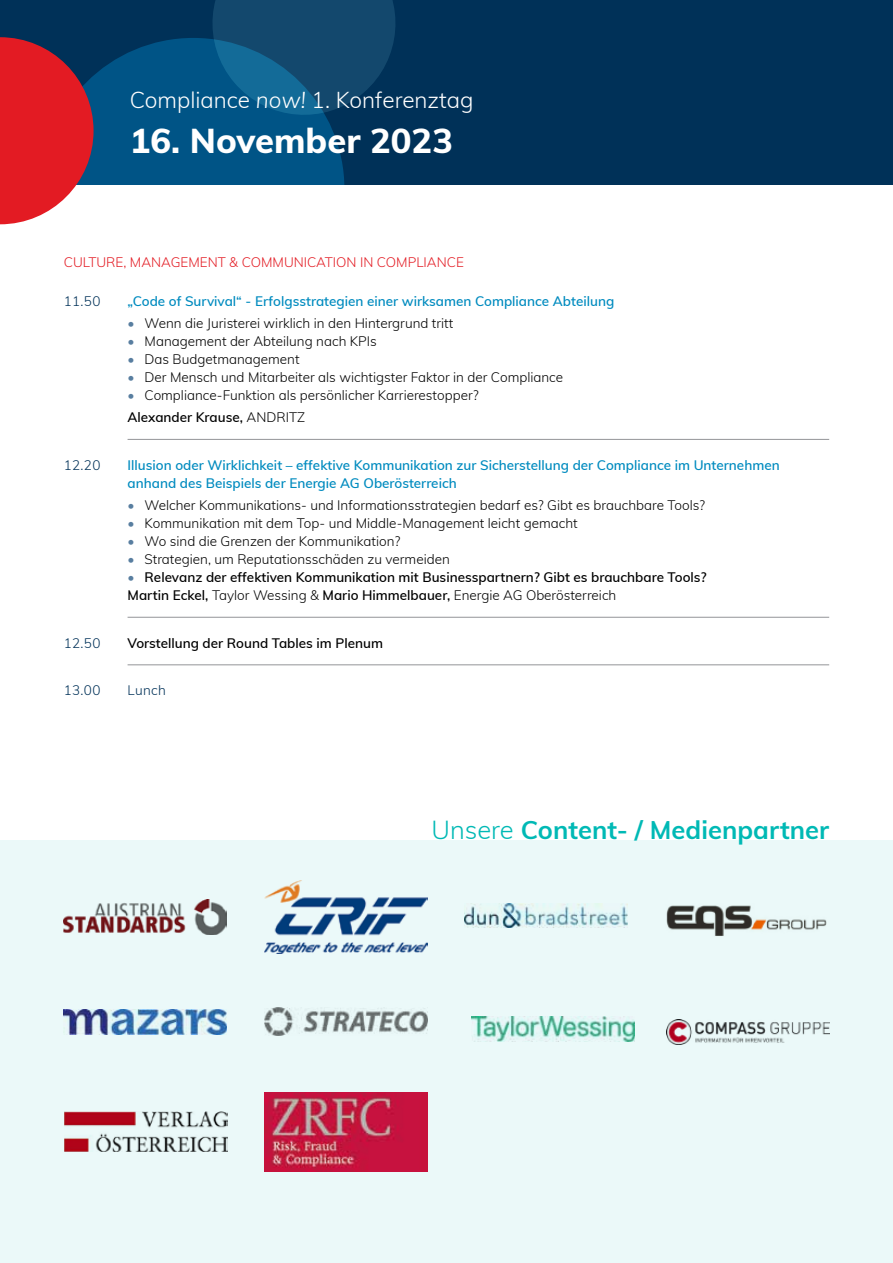
<style>
.page{position:relative;width:893px;height:1263px;background:#fff}
.page>*{position:absolute;margin:0;border:0;box-sizing:border-box;transform-origin:0 0}
.t1{font:800 34.5px "Muli";color:#fff}
.t2{font:700 25.5px "Muli";color:#00b9b5}
.t3{font:300 22.5px "Muli";color:#fff}
.t4{font:300 13.5px/22.2px "Muli";color:#000}
.t5{font:600 13.5px/18px "Muli";color:#008bbf}
.t6{font:600 13.5px/18px "Muli";color:#000}
.t7{font:300 13.5px "Muli";color:#e31b23}
.t8{font:300 13.5px "Muli";letter-spacing:.025em;color:#003158}
.s1{font-style:italic}
.s2{color:#587ea0}
.s3{font-weight:600}
.s4{font-weight:300}
</style>
<div class="page">
<div style="left:0;top:0;width:893px;height:185px;background:#003158"></div>
<svg style="left:0;top:0;width:395px;height:224px"></svg>
<div style="left:0;top:840px;width:893px;height:423px;background:#ebf9f9"></div>
<hr style="left:128px;top:439px;width:701px;height:1px;background:#939598">
<hr style="left:128px;top:617px;width:701px;height:1px;background:#939598">
<hr style="left:128px;top:665px;width:701px;height:1px;background:#939598">
<img style="left:63px;top:899px;width:163px;height:35px">
<img style="left:264px;top:880px;width:163px;height:73px">
<img style="left:465px;top:904px;width:163px;height:24px">
<img style="left:666px;top:905px;width:161px;height:31px">
<img style="left:63px;top:1009px;width:163px;height:26px">
<img style="left:264px;top:1008px;width:163px;height:28px">
<img style="left:264px;top:1092px;width:163px;height:80px">
<img style="left:471px;top:1017px;width:163px;height:24px">
<img style="left:667px;top:1019px;width:163px;height:25px">
<img style="left:64px;top:1111px;width:163px;height:40px">
<h3 class="t3" style="left:130px;top:83px;width:345px">Compliance <span class="s1">now!</span> 1. Konferenztag</h3>
<h1 class="t1" style="left:130px;top:116px;width:325px">16. November 2023</h1>
<p class="t7" style="left:64px;top:252px;width:402px">CU LTU RE, MANAGEMENT &amp; COMMU NICATION IN COMPLIANCE</p>
<p class="t8" style="left:64px;top:291px;width:38px">11.50</p>
<p class="t5" style="left:128px;top:291px;width:488px">„Code of Survival“ - Erfolgsstrategien einer wirksamen Compliance Abteilung</p>
<p class="t4" style="left:128px;top:311px;width:327px"><span class="s2">•</span> Wenn die Juristerei wirklich in den H intergrund tritt</p>
<p class="t4" style="left:128px;top:329px;width:251px"><span class="s2">•</span> Management der Abteilung nach KPIs</p>
<p class="t4" style="left:128px;top:347px;width:174px"><span class="s2">•</span> Das Budgetmanagement</p>
<p class="t4" style="left:128px;top:365px;width:437px"><span class="s2">•</span> Der Mensch und Mitarbeiter als wichtigster Faktor in der Compliance</p>
<p class="t4" style="left:128px;top:383px;width:353px"><span class="s2">•</span> Compliance-Funktion als persönlicher Karrierestopper?<br><span class="s3">Alexander Krause,</span> ANDRITZ</p>
<p class="t8" style="left:64px;top:455px;width:38px">12.20</p>
<p class="t5" style="left:128px;top:455px;width:654px">Illusion oder Wirklichkeit – effektive Kommunikation zur Sicherstellung der Compliance im Unternehmen anhand des Beispiels der Energie AG Oberösterreich</p>
<p class="t4" style="left:128px;top:494px;width:579px"><span class="s2">•</span> Welcher Kommunikations- und Informationsstrategien bedarf es? Gibt es brauchbare Tools?</p>
<p class="t4" style="left:128px;top:512px;width:452px"><span class="s2">•</span> Kommunikation mit dem Top- und Middle-Management leicht gemacht</p>
<p class="t4" style="left:128px;top:530px;width:274px"><span class="s2">•</span> Wo sind die Grenzen der Kommunikation?</p>
<p class="t4" style="left:128px;top:548px;width:324px"><span class="s2">•</span> Strategien, um Reputationsschäden zu vermeiden</p>
<p class="t6" style="left:128px;top:568px;width:580px"><span class="s2">•</span> Relevanz der effektiven Kommunikation mit Businesspartnern? Gibt es brauchbare Tools?<br>Martin Eckel, <span class="s4">Taylor Wessing &amp;</span> Mario Himmelbauer, <span class="s4">Energie AG Oberösterreich</span></p>
<p class="t8" style="left:64px;top:633px;width:38px">12.50</p>
<p class="t6" style="left:128px;top:633px;width:257px">Vorstellung der Round Tables im Plenum</p>
<p class="t8" style="left:64px;top:681px;width:38px">13.00</p>
<p class="t8" style="left:128px;top:681px;width:40px">Lunch</p>
<h2 class="t2" style="left:432px;top:811px;width:399px"><span class="s4">U nsere</span> Content- / Medienpartner</h2>
</div>
